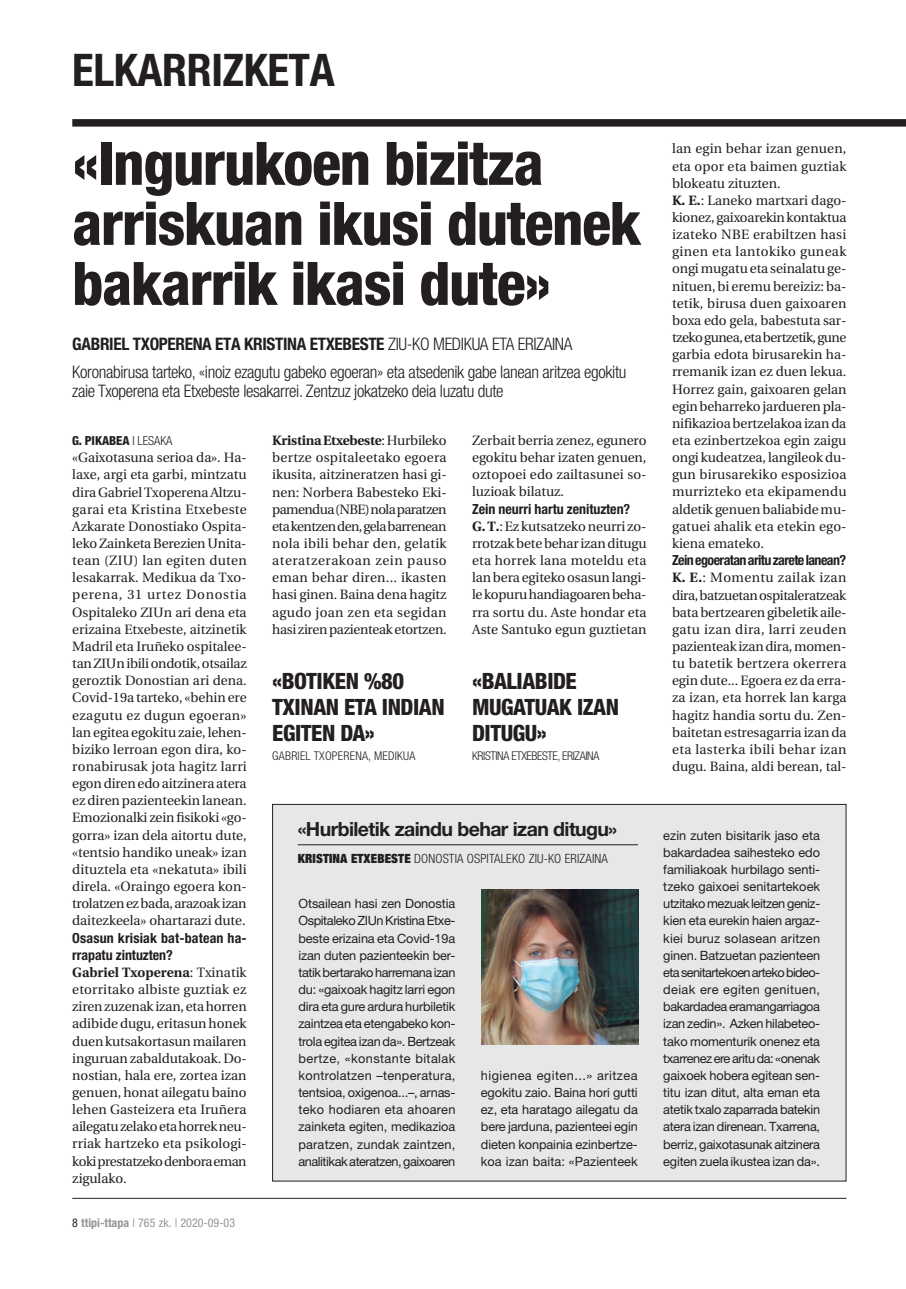
<style>
.page{position:relative;width:906px;height:1289px;background:#fff}
.page>*{position:absolute;margin:0;border:0;box-sizing:border-box;transform-origin:0 0}
.t1{font:800 condensed 60px/60px "Helvetica Neue";letter-spacing:-.02em;color:#231f20}
.t2{font:700 condensed 45px "Helvetica Neue";letter-spacing:-.01em;color:#231f20}
.t3{font:800 condensed 22.5px/25.8px "Helvetica Neue";letter-spacing:-.02em;color:#231f20}
.t4{font:700 19.5px "Helvetica Neue";letter-spacing:-.03em;color:#231f20}
.t5{font:300 condensed 17.25px/28px "Helvetica Neue";letter-spacing:-.02em;color:#231f20}
.t6{font:700 condensed 13.95px/17.1px "Helvetica Neue";letter-spacing:-.005em;color:#221e1f}
.t7{font:700 condensed 13.95px "Helvetica Neue";letter-spacing:-.04em;color:#221e1f}
.t8{font:13.5px/17.1px "Utopia";letter-spacing:-.005em;color:#221e1f;text-align:justify}
.t9{font:12.75px/17.1px "Helvetica Neue";letter-spacing:-.015em;color:#231f20;text-align:justify}
.t10{font:300 condensed 12.75px "Helvetica Neue";letter-spacing:.01em;color:#231f20}
.t11{font:800 condensed 12.45px "Helvetica Neue";letter-spacing:-.005em;color:#231f20}
.t12{font:condensed 12px "Helvetica Neue";color:#939598}
.t13{font:300 condensed 12px "Helvetica Neue";letter-spacing:-.03em;color:#231f20}
.t14{font:300 condensed 12px "Helvetica Neue";letter-spacing:.02em;color:#231f20}
.s1{font-weight:700}
.s2{font-weight:300}
.s3{color:#231f20}
.s4{font-weight:900;font-stretch:expanded}
</style>
<div class="page">
<hr style="left:72px;top:1197px;width:774px;height:1px;background:#231f20">
<div style="left:72px;top:119px;width:834px;height:8px;background:#231f20"></div>
<div style="left:273px;top:804px;width:573px;height:377px;background:#e6e7e9"></div>
<img style="left:481px;top:889px;width:157px;height:155px">
<hr style="left:298px;top:844px;width:340px;height:1px;background:#231f20">
<h2 class="t2" style="left:72px;top:43px;width:264px">ELKARRIZKETA</h2>
<h1 class="t1" style="left:72px;top:132px;width:570px">«Ingurukoen bizitza arriskuan ikusi dutenek bakarrik ikasi dute»</h1>
<p class="t5" style="left:72px;top:329px;width:556px"><span class="s1">GABRIEL TXOPERENA ETA KRISTINA ETXEBESTE</span> ZIU-KO MEDIKUA ETA ERIZAINA<br>Koronabirusa tarteko, «inoiz ezagutu gabeko egoeran» eta atsedenik gabe lanean aritzea egokitu</p>
<p class="t5" style="left:72px;top:377px;width:433px">zaie Txoperena eta Etxebeste lesakarrei. Zentzuz jokatzeko deia luzatu dute</p>
<p class="t11" style="left:72px;top:433px;width:102px">G. PIKABEA <span class="s2">I LESAKA</span></p>
<p class="t8" style="left:72px;top:449px;width:176px">«Gaixotasuna serioa da». Ha&shy;laxe, argi eta garbi, mintzatu dira Gabriel Txoperena Altzu&shy;garai eta Kristina Etxebeste Azkarate Donostiako Ospita&shy;leko Zainketa Berezien Unita&shy;tean (ZIU) lan egiten duten lesakarrak. Medikua da Txo&shy;perena, 31 urtez Donostia Ospitaleko ZIUn ari dena eta erizaina Etxebeste, aitzinetik Madril eta Iruñeko ospitalee&shy;tan ZIUn ibili ondotik, otsailaz geroztik Donostian ari dena.<br>Covid-19a tarteko, «behin ere ezagutu ez dugun egoeran» lan egitea egokitu zaie, lehen&shy;biziko lerroan egon dira, ko&shy;ronabirusak jota hagitz larri egon diren edo aitzinera atera ez diren pazienteekin lanean.<br>Emozionalki zein fisikoki «go&shy;gorra» izan dela aitortu dute, «tentsio handiko uneak» izan dituztela eta «nekatuta» ibili direla. «Oraingo egoera kon&shy;trolatzen ez bada, arazoak izan daitezkeela» ohartarazi dute.</p>
<p class="t6" style="left:72px;top:928px;width:176px">Osasun krisiak bat-batean ha&shy;rrapatu zintuzten?</p>
<p class="t8" style="left:72px;top:964px;width:176px"><span class="s1">Gabriel Txoperena</span>: Txinatik etorritako albiste guztiak ez ziren zuzenak izan, eta horren adibide dugu, eritasun honek duen kutsakortasun mailaren inguruan zabaldutakoak. Do&shy;nostian, hala ere, zortea izan genuen, honat ailegatu baino lehen Gasteizera eta Iruñera ailegatu zelako eta horrek neu&shy;rriak hartzeko eta psikologi&shy;koki prestatzeko denbora eman zigulako.</p>
<p class="t12" style="left:72px;top:1215px;width:164px"><span class="s3">8</span> <span class="s1">ttipi-ttapa</span> | 765 zk. | 2020-09-03</p>
<p class="t8" style="left:272px;top:432px;width:176px"><span class="s1">Kristina Etxebeste</span>: Hurbileko bertze ospitaleetako egoera ikusita, aitzineratzen hasi gi&shy;nen: Norbera Babesteko Eki&shy;pamendua (NBE) nola paratzen eta kentzen den, gela barrenean nola ibili behar den, gelatik ateratzerakoan zein pauso eman behar diren... ikasten hasi ginen. Baina dena hagitz agudo joan zen eta segidan hasi ziren pazienteak etortzen.</p>
<p class="t8" style="left:472px;top:432px;width:176px">Zerbait berria zenez, egunero egokitu behar izaten genuen, oztopoei edo zailtasunei so&shy;luzioak bilatuz.</p>
<p class="t6" style="left:472px;top:500px;width:160px">Zein neurri hartu zenituzten?</p>
<p class="t8" style="left:472px;top:518px;width:176px"><span class="s1">G. T.</span>: Ez kutsatzeko neurri zo&shy;rrotzak bete behar izan ditugu eta horrek lana moteldu eta lan bera egiteko osasun langi&shy;le kopuru handiagoaren beha&shy;rra sortu du. Aste hondar eta Aste Santuko egun guztietan</p>
<h3 class="t3" style="left:272px;top:667px;width:174px">«BOTIKEN %80<br>TXINAN ETA INDIAN<br>EGITEN DA»</h3>
<p class="t14" style="left:272px;top:748px;width:145px">GABRIEL TXOPERENA, MEDIKUA</p>
<h3 class="t3" style="left:472px;top:667px;width:148px">«BALIABIDE<br>MUGATUAK IZAN<br>DITUGU»</h3>
<p class="t13" style="left:472px;top:748px;width:129px">KRISTINA ETXEBESTE, ERIZAINA</p>
<h3 class="t4" style="left:298px;top:816px;width:321px">«Hurbiletik zaindu behar izan ditugu»</h3>
<p class="t10" style="left:298px;top:851px;width:311px"><span class="s4">KRISTINA ETXEBESTE</span> DONOSTIA OSPITALEKO ZIU-KO ERIZAINA</p>
<p class="t9" style="left:298px;top:896px;width:158px">Otsailean hasi zen Donostia Ospitaleko ZIUn Kristina Etxe&shy;beste erizaina eta Covid-19a izan duten pazienteekin ber&shy;tatik bertarako harremana izan du: «gaixoak hagitz larri egon dira eta gure ardura hurbiletik zaintzea eta etengabeko kon&shy;trola egitea izan da». Bertzeak bertze, «konstante bitalak kontrolatzen –tenperatura, tentsioa, oxigenoa...–, arnas&shy;teko hodiaren eta ahoaren zainketa egiten, medikazioa paratzen, zundak zaintzen, analitikak ateratzen, gaixoaren</p>
<p class="t9" style="left:481px;top:1067px;width:158px">higienea egiten...» aritzea egokitu zaio. Baina hori gutti ez, eta haratago ailegatu da bere jarduna, pazienteei egin dieten konpainia ezinbertze&shy;koa izan baita: «Pazienteek</p>
<p class="t8" style="left:672px;top:140px;width:176px;text-align:left">lan egin behar izan genuen, eta opor eta baimen guztiak blokeatu zituzten.<br><span class="s1">K. E.</span>: Laneko martxari dago&shy;kionez, gaixoarekin kontaktua izateko NBE erabiltzen hasi ginen eta lantokiko guneak ongi mugatu eta seinalatu ge&shy;nituen, bi eremu bereiziz: ba&shy;tetik, birusa duen gaixoaren boxa edo gela, babestuta sar&shy;tzeko gunea, eta bertzetik, gune garbia edota birusarekin ha&shy;rremanik izan ez duen lekua.<br>Horrez gain, gaixoaren gelan egin beharreko jardueren pla&shy;nifikazioa bertzelakoa izan da eta ezinbertzekoa egin zaigu ongi kudeatzea, langileok du&shy;gun birusarekiko esposizioa murrizteko eta ekipamendu aldetik genuen baliabide mu&shy;gatuei ahalik eta etekin ego&shy;kiena emateko.</p>
<p class="t7" style="left:672px;top:551px;width:176px">Zein egoeratan aritu zarete lanean?</p>
<p class="t8" style="left:672px;top:569px;width:176px"><span class="s1">K. E.</span>: Momentu zailak izan dira, batzuetan ospitaleratzeak bata bertzearen gibeletik aile&shy;gatu izan dira, larri zeuden pazienteak izan dira, momen&shy;tu batetik bertzera okerrera egin dute... Egoera ez da erra&shy;za izan, eta horrek lan karga hagitz handia sortu du. Zen&shy;baitetan estresagarria izan da eta lasterka ibili behar izan dugu. Baina, aldi berean, tal-</p>
<p class="t9" style="left:663px;top:827px;width:158px">ezin zuten bisitarik jaso eta bakardadea saihesteko edo familiakoak hurbilago senti&shy;tzeko gaixoei senitartekoek utzitako mezuak leitzen geniz&shy;kien eta eurekin haien argaz&shy;kiei buruz solasean aritzen ginen. Batzuetan pazienteen eta senitartekoen arteko bideo&shy;deiak ere egiten genituen, bakardadea eramangarriagoa izan zedin». Azken hilabeteo&shy;tako momenturik onenez eta txarrenez ere aritu da: «onenak gaixoek hobera egitean sen&shy;titu izan ditut, alta eman eta atetik txalo zaparrada batekin atera izan direnean. Txarrena, berriz, gaixotasunak aitzinera egiten zuela ikustea izan da».</p>
</div>
